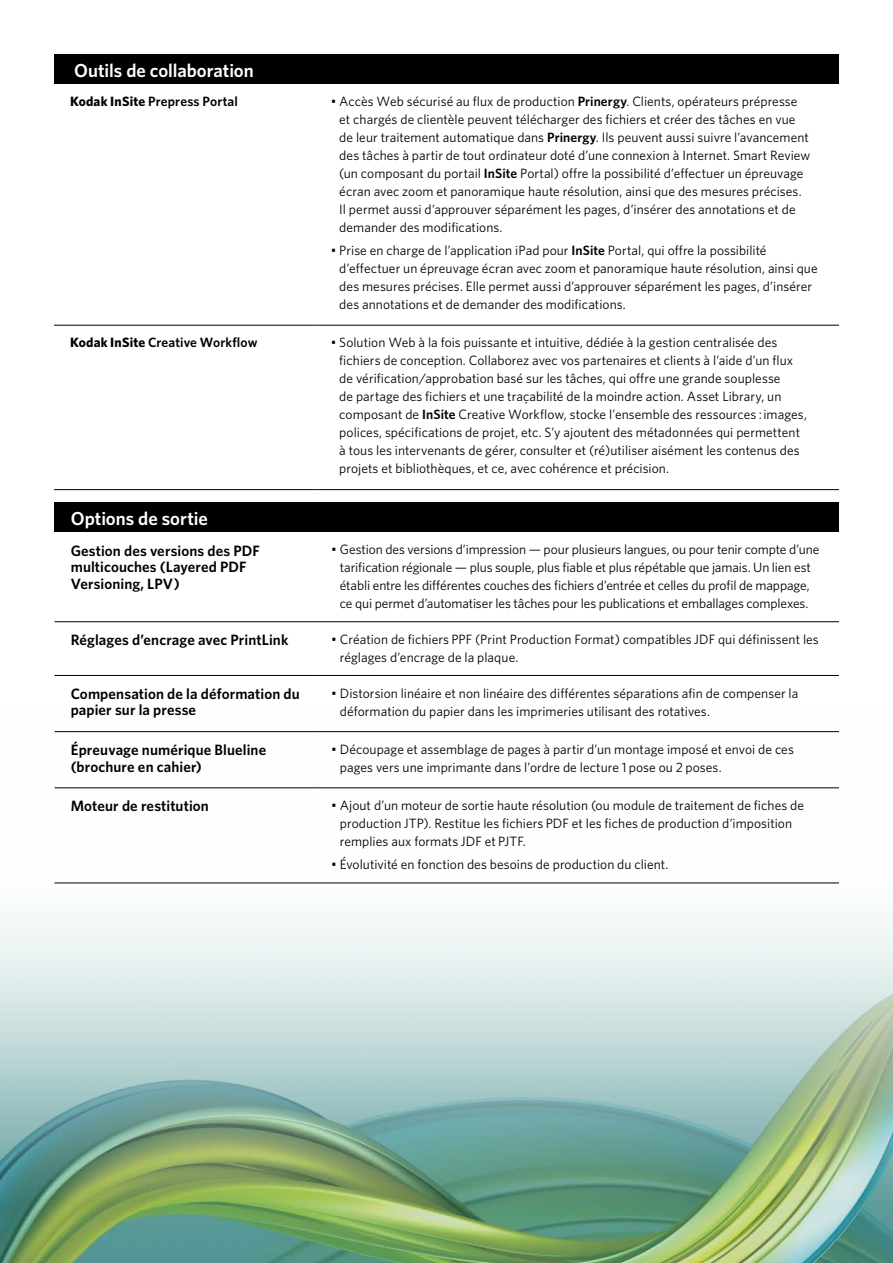
<style>
.page{position:relative;width:893px;height:1263px;background:#fff}
.page>*{position:absolute;margin:0;border:0;box-sizing:border-box;transform-origin:0 0}
.t1{font:600 18.75px "Whitney K";letter-spacing:-.005em;color:#fff}
.t2{font:600 15px/16.5px "Whitney K";letter-spacing:.005em;color:#000}
.t3{font:13.5px/18px "Whitney K";letter-spacing:.005em;color:#000}
.t4{font:600 13.5px "Whitney K";letter-spacing:.01em;color:#000}
.s1{font-weight:700}
.s2{font-weight:600}
</style>
<div class="page">
<img style="left:0;top:731px;width:893px;height:532px">
<div style="left:54px;top:54px;width:785px;height:29px;background:#000"></div>
<hr style="left:54px;top:83px;width:263px;height:1px;background:#000">
<hr style="left:317px;top:83px;width:522px;height:1px;background:#000">
<hr style="left:54px;top:325px;width:263px;height:1px;background:#000">
<hr style="left:317px;top:325px;width:522px;height:1px;background:#000">
<hr style="left:54px;top:489px;width:263px;height:1px;background:#000">
<hr style="left:317px;top:489px;width:522px;height:1px;background:#000">
<div style="left:55px;top:503px;width:784px;height:29px;background:#000"></div>
<hr style="left:55px;top:621px;width:263px;height:1px;background:#000">
<hr style="left:318px;top:621px;width:521px;height:1px;background:#000">
<hr style="left:55px;top:675px;width:263px;height:1px;background:#000">
<hr style="left:318px;top:675px;width:521px;height:1px;background:#000">
<hr style="left:55px;top:731px;width:263px;height:1px;background:#000">
<hr style="left:318px;top:731px;width:521px;height:1px;background:#000">
<hr style="left:55px;top:787px;width:263px;height:1px;background:#000">
<hr style="left:318px;top:787px;width:521px;height:1px;background:#000">
<hr style="left:55px;top:882px;width:263px;height:1px;background:#000">
<hr style="left:318px;top:882px;width:521px;height:1px;background:#000">
<h1 class="t1" style="left:74px;top:58px;width:181px">Outils de collaboration</h1>
<p class="t4" style="left:70px;top:92px;width:169px"><span class="s1">Kodak InSite</span> Prepress Portal</p>
<p class="t3" style="left:339px;top:92px;width:472px;text-indent:-9px">• Accès Web sécurisé au flux de production <span class="s2">Prinergy</span>. Clients, opérateurs prépresse et chargés de clientèle peuvent télécharger des fichiers et créer des tâches en vue de leur traitement automatique dans <span class="s2">Prinergy</span>. Ils peuvent aussi suivre l’avancement des tâches à partir de tout ordinateur doté d’une connexion à Internet. Smart Review (un composant du portail <span class="s2">InSite</span> Portal) offre la possibilité d’effectuer un épreuvage écran avec zoom et panoramique haute résolution, ainsi que des mesures précises.<br>Il permet aussi d’approuver séparément les pages, d’insérer des annotations et de demander des modifications.</p>
<p class="t3" style="left:339px;top:241px;width:480px;text-indent:-9px">• Prise en charge de l’application iPad pour <span class="s2">InSite</span> Portal, qui offre la possibilité d’effectuer un épreuvage écran avec zoom et panoramique haute résolution, ainsi que des mesures précises. Elle permet aussi d’approuver séparément les pages, d’insérer des annotations et de demander des modifications.</p>
<p class="t4" style="left:70px;top:334px;width:189px"><span class="s1">Kodak InSite</span> Creative Workflow</p>
<p class="t3" style="left:339px;top:333px;width:469px;text-indent:-9px">• Solution Web à la fois puissante et intuitive, dédiée à la gestion centralisée des fichiers de conception. Collaborez avec vos partenaires et clients à l’aide d’un flux de vérification/approbation basé sur les tâches, qui offre une grande souplesse<br>de partage des fichiers et une traçabilité de la moindre action. Asset Library, un composant de <span class="s2">InSite</span> Creative Workflow, stocke l’ensemble des ressources : images, polices, spécifications de projet, etc. S’y ajoutent des métadonnées qui permettent à tous les intervenants de gérer, consulter et (ré)utiliser aisément les contenus des projets et bibliothèques, et ce, avec cohérence et précision.</p>
<h1 class="t1" style="left:71px;top:506px;width:139px">Options de sortie</h1>
<p class="t2" style="left:71px;top:542px;width:191px">Gestion des versions des PDF multicouches (Layered PDF<br>Versioning, LPV)</p>
<p class="t3" style="left:331px;top:540px;width:489px;text-align:center">• Gestion des versions d’impression — pour plusieurs langues, ou pour tenir compte d’une tarification régionale — plus souple, plus fiable et plus répétable que jamais. Un lien est établi entre les différentes couches des fichiers d’entrée et celles du profil de mappage,<br>ce qui permet d’automatiser les tâches pour les publications et emballages complexes.</p>
<p class="t2" style="left:71px;top:631px;width:219px">Réglages d’encrage avec PrintLink</p>
<p class="t3" style="left:340px;top:630px;width:480px;text-indent:-9px">• Création de fichiers PPF (Print Production Format) compatibles JDF qui définissent les réglages d’encrage de la plaque.</p>
<p class="t2" style="left:71px;top:685px;width:231px">Compensation de la déformation du papier sur la presse</p>
<p class="t3" style="left:340px;top:684px;width:460px;text-indent:-9px">• Distorsion linéaire et non linéaire des différentes séparations afin de compenser la déformation du papier dans les imprimeries utilisant des rotatives.</p>
<p class="t2" style="left:71px;top:741px;width:197px">Épreuvage numérique Blueline (brochure en cahier)</p>
<p class="t3" style="left:340px;top:740px;width:456px;text-indent:-9px">• Découpage et assemblage de pages à partir d’un montage imposé et envoi de ces pages vers une imprimante dans l’ordre de lecture 1 pose ou 2 poses.</p>
<p class="t2" style="left:71px;top:797px;width:140px">Moteur de restitution</p>
<p class="t3" style="left:340px;top:796px;width:466px;text-indent:-9px">• Ajout d’un moteur de sortie haute résolution (ou module de traitement de fiches de production JTP). Restitue les fichiers PDF et les fiches de production d’imposition remplies aux formats JDF et PJTF.</p>
<p class="t3" style="left:331px;top:855px;width:339px">• Évolutivité en fonction des besoins de production du client.</p>
</div>
